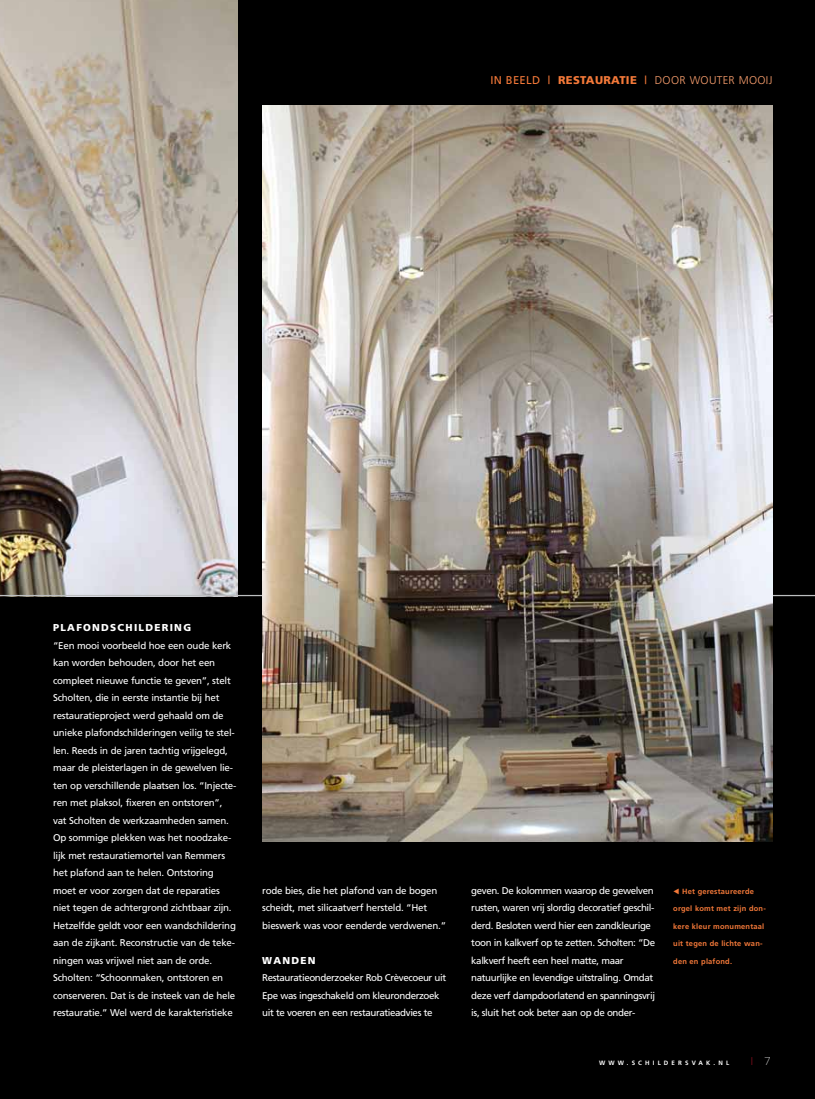
<style>
.page{position:relative;width:815px;height:1099px;background:#fff}
.page>*{position:absolute;margin:0;border:0;box-sizing:border-box;transform-origin:0 0}
.t1{font:300 11.25px "Frutiger";letter-spacing:.025em;color:#f89e6d}
.t2{font:11.25px "Frutiger";color:#f47939}
.t3{font:300 11.25px "Modaerne";color:#d7172f}
.t4{font:900 10px "Frutiger";letter-spacing:.125em;color:#fff}
.t5{font:9.75px/17.5px "Frutiger";letter-spacing:-.025em;color:#fff}
.t6{font:700 7.5px "Frutiger";letter-spacing:.025em;color:#f47939}
.t7{font:700 6.25px "Frutiger";letter-spacing:.5em;color:#fff}
.s1{font-weight:400;color:#f47939}
.s2{font-weight:900;color:#f47939}
.s3{font-family:"European Pi Three";font-weight:400}
.s4{color:#fff}
</style>
<div class="page">
<div style="left:0;top:0;width:815px;height:1098px;background:#000"></div>
<img style="left:0;top:0;width:237px;height:595px">
<hr style="left:0;top:595px;width:815px;height:1px;background:#bcbec0">
<img style="left:262px;top:106px;width:510px;height:735px">
<p class="t2" style="left:490px;top:74px;width:31px">In Beeld</p>
<p class="t1" style="left:548px;top:74px;width:226px"><span class="s1">|</span> <span class="s2">RESTAURATIE</span> <span class="s1">|</span> DOOR WOUTER MOOIJ</p>
<p class="t4" style="left:53px;top:621px;width:139px">PLAFONDSCHILDERING</p>
<p class="t5" style="left:53px;top:636px;width:185px">“Een mooi voorbeeld hoe een oude kerk kan worden behouden, door het een compleet nieuwe functie te geven”, stelt Scholten, die in eerste instantie bij het restauratieproject werd gehaald om de unieke plafondschilderingen veilig te stel&shy;len. Reeds in de jaren tachtig vrijgelegd, maar de pleisterlagen in de gewelven lie&shy;ten op verschillende plaatsen los. “Injecte&shy;ren met plaksol, fixeren en ontstoren”, vat Scholten de werkzaamheden samen.<br>Op sommige plekken was het noodzake&shy;lijk met restauratiemortel van Remmers het plafond aan te helen. Ontstoring moet er voor zorgen dat de reparaties niet tegen de achtergrond zichtbaar zijn.<br>Hetzelfde geldt voor een wandschildering aan de zijkant. Reconstructie van de teke&shy;ningen was vrijwel niet aan de orde.<br>Scholten: “Schoonmaken, ontstoren en conserveren. Dat is de insteek van de hele restauratie.” Wel werd de karakteristieke</p>
<p class="t5" style="left:262px;top:881px;width:185px">rode bies, die het plafond van de bogen scheidt, met silicaatverf hersteld. “Het bieswerk was voor eenderde verdwenen.”</p>
<p class="t4" style="left:262px;top:954px;width:55px">WANDEN</p>
<p class="t5" style="left:262px;top:969px;width:186px">Restauratieonderzoeker Rob Crèvecoeur uit<br>Epe was ingeschakeld om kleuronderzoek uit te voeren en een restauratieadvies te</p>
<p class="t5" style="left:471px;top:881px;width:185px">geven. De kolommen waarop de gewelven rusten, waren vrij slordig decoratief geschil&shy;derd. Besloten werd hier een zandkleurige toon in kalkverf op te zetten. Scholten: “De kalkverf heeft een heel matte, maar natuurlijke en levendige uitstraling. Omdat deze verf dampdoorlatend en spanningsvrij is, sluit het ook beter aan op de onder-</p>
<p class="t6" style="left:673px;top:886px;width:82px"><span class="s3">F</span> Het gerestaureerde</p>
<p class="t6" style="left:673px;top:904px;width:94px">orgel komt met zijn don-</p>
<p class="t6" style="left:673px;top:921px;width:93px">kere kleur monumentaal</p>
<p class="t6" style="left:673px;top:939px;width:91px">uit tegen de lichte wan-</p>
<p class="t6" style="left:673px;top:956px;width:60px">den en plafond.</p>
<p class="t7" style="left:599px;top:1059px;width:10px">www</p>
<p class="t7" style="left:627px;top:1059px;width:103px">.schildersvak.NL</p>
<p class="t3" style="left:751px;top:1055px;width:22px">| <span class="s4">7</span></p>
</div>
